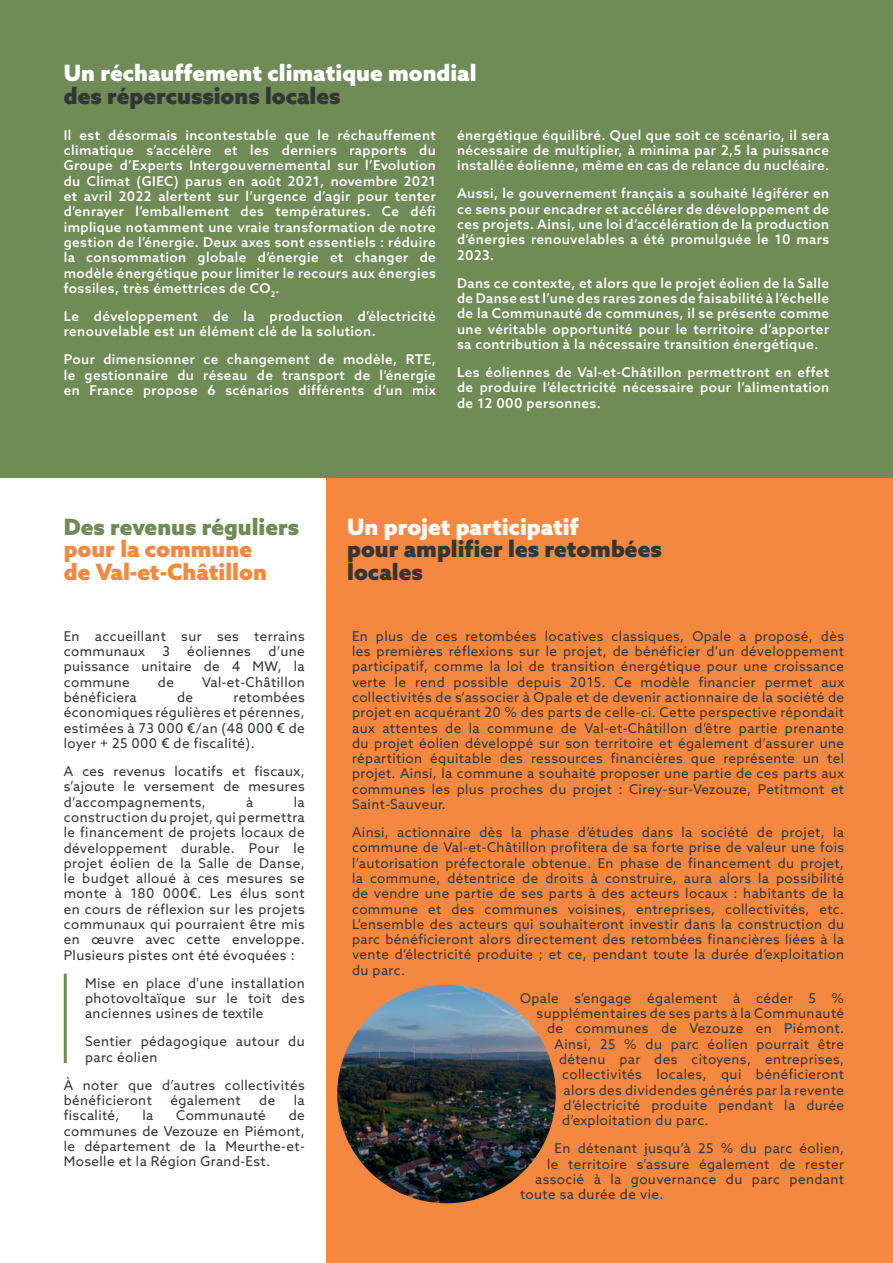
<style>
.page{position:relative;width:893px;height:1263px;background:#fff}
.page>*{position:absolute;margin:0;border:0;box-sizing:border-box;transform-origin:0 0}
.TITRE{font:900 22.5px/22.5px "Azo Sans";color:#fff}
.TITRE-2{font:900 22.5px/22.5px "Azo Sans";color:#333637}
.TITRE-3{font:900 22.5px/22.5px "Azo Sans";color:#f58841}
.TITRE-4{font:900 22.5px "Azo Sans";color:#6f8b56}
.t1{font:13.5px/15.3px "Azo Sans";letter-spacing:.03em;color:#333637;text-align:justify}
.t2{font:500 13.5px/15.3px "Azo Sans";letter-spacing:.03em;color:#fff;text-align:justify}
.s1{color:#333637}
</style>
<div class="page">
<div style="left:326px;top:478px;width:566px;height:785px;background:#f58841"></div>
<div style="left:0;top:0;width:892px;height:478px;background:#6f8b56"></div>
<img style="left:337px;top:985px;width:219px;height:218px;border-radius:109px">
<hr style="left:64px;top:974px;width:3px;height:89px;background:#6f8b56">
<p class="TITRE" style="left:64px;top:61px;width:414px">Un réchauffement climatique mondial <span class="s1">des répercussions locales</span></p>
<p class="t2" style="left:64px;top:127px;width:374px">Il est désormais incontestable que le réchauffement climatique s’accélère et les derniers rapports du Groupe d’Experts Intergouvernemental sur l’Evolution du Climat (GIEC) parus en août 2021, novembre 2021 et avril 2022 alertent sur l’urgence d’agir pour tenter d’enrayer l’emballement des températures. Ce défi implique notamment une vraie transformation de notre gestion de l’énergie. Deux axes sont essentiels : réduire la consommation globale d’énergie et changer de modèle énergétique pour limiter le recours aux énergies fossiles, très émettrices de CO<sub>2</sub>.</p>
<p class="t2" style="left:64px;top:308px;width:374px">Le développement de la production d’électricité renouvelable est un élément clé de la solution.</p>
<p class="t2" style="left:64px;top:352px;width:374px">Pour dimensionner ce changement de modèle, RTE, le gestionnaire du réseau de transport de l’énergie en France propose 6 scénarios différents d’un mix</p>
<p class="t2" style="left:457px;top:127px;width:374px">énergétique équilibré. Quel que soit ce scénario, il sera nécessaire de multiplier, à minima par 2,5 la puissance installée éolienne, même en cas de relance du nucléaire.</p>
<p class="t2" style="left:457px;top:186px;width:374px">Aussi, le gouvernement français a souhaité légiférer en ce sens pour encadrer et accélérer de développement de ces projets. Ainsi, une loi d’accélération de la production d’énergies renouvelables a été promulguée le 10 mars 2023.</p>
<p class="t2" style="left:457px;top:275px;width:374px">Dans ce contexte, et alors que le projet éolien de la Salle de Danse est l’une des rares zones de faisabilité à l’échelle de la Communauté de communes, il se présente comme une véritable opportunité pour le territoire d’apporter sa contribution à la nécessaire transition énergétique.</p>
<p class="t2" style="left:457px;top:364px;width:374px">Les éoliennes de Val-et-Châtillon permettront en effet de produire l’électricité nécessaire pour l’alimentation de 12 000 personnes.</p>
<p class="TITRE-4" style="left:64px;top:512px;width:237px">Des revenus réguliers</p>
<p class="TITRE-3" style="left:64px;top:537px;width:205px">pour la commune de Val-et-Châtillon</p>
<p class="t1" style="left:64px;top:628px;width:242px">En accueillant sur ses terrains communaux</p>
<p class="t1" style="left:64px;top:643px;width:242px;text-indent:205px">d’une puissance unitaire de 4 MW, la commune</p>
<p class="t1" style="left:162px;top:643px;width:9px">3</p>
<p class="t1" style="left:187px;top:643px;width:65px">éoliennes</p>
<p class="t1" style="left:158px;top:674px;width:18px">de</p>
<p class="t1" style="left:202px;top:674px;width:104px">Val-et-Châtillon</p>
<p class="t1" style="left:64px;top:689px;width:75px">bénéficiera</p>
<p class="t1" style="left:177px;top:689px;width:18px">de</p>
<p class="t1" style="left:64px;top:689px;width:242px;text-indent:170px">retombées économiques régulières et pérennes, estimées à 73 000 €/an (48 000 € de loyer + 25 000 € de fiscalité).</p>
<p class="t1" style="left:64px;top:763px;width:242px">A ces revenus locatifs et fiscaux, s’ajoute le versement de mesures d’accompagnements,</p>
<p class="t1" style="left:64px;top:794px;width:242px;text-indent:230px">la construction du projet, qui permettra le financement de projets locaux de développement durable. Pour le projet éolien de la Salle de Danse, le budget alloué à ces mesures se monte à 180 000€. Les élus sont en cours de réflexion sur les projets communaux qui pourraient être mis en œuvre avec cette enveloppe.<br>Plusieurs pistes ont été évoquées :</p>
<p class="t1" style="left:85px;top:975px;width:221px">Mise en place d'une installation photovoltaïque sur le toit des anciennes usines de textile</p>
<p class="t1" style="left:85px;top:1034px;width:221px">Sentier pédagogique autour du parc éolien</p>
<p class="t1" style="left:64px;top:1077px;width:242px">À noter que d’autres collectivités bénéficieront</p>
<p class="t1" style="left:246px;top:794px;width:9px">à</p>
<p class="t1" style="left:170px;top:1092px;width:72px">également</p>
<p class="t1" style="left:259px;top:1092px;width:18px">de</p>
<p class="t1" style="left:294px;top:1092px;width:12px">la</p>
<p class="t1" style="left:64px;top:1107px;width:57px">fiscalité,</p>
<p class="t1" style="left:142px;top:1107px;width:12px">la</p>
<p class="t1" style="left:176px;top:1107px;width:91px">Communauté</p>
<p class="t1" style="left:64px;top:1107px;width:242px;text-indent:225px">de communes de Vezouze en Piémont, le département de la Meurthe-et-Moselle et la Région Grand-Est.</p>
<p class="TITRE" style="left:347px;top:515px;width:233px">Un projet participatif</p>
<p class="TITRE-2" style="left:347px;top:537px;width:316px">pour amplifier les retombées locales</p>
<p class="t1" style="left:352px;top:628px;width:494px">En plus de ces retombées locatives classiques, Opale a proposé, dès les premières réflexions sur le projet, de bénéficier d’un développement participatif, comme la loi de transition énergétique pour une croissance verte le rend possible depuis 2015. Ce modèle financier permet aux collectivités de s’associer à Opale et de devenir actionnaire de la société de projet en acquérant 20 % des parts de celle-ci. Cette perspective répondait aux attentes de la commune de Val-et-Châtillon d’être partie prenante du projet éolien développé sur son territoire et également d’assurer une répartition équitable des ressources financières que représente un tel projet. Ainsi, la commune a souhaité proposer une partie de ces parts aux communes les plus proches du projet : Cirey-sur-Vezouze, Petitmont et Saint-Sauveur.</p>
<p class="t1" style="left:352px;top:824px;width:494px">Ainsi, actionnaire dès la phase d’études dans la société de projet, la commune de Val-et-Châtillon profitera de sa forte prise de valeur une fois l’autorisation préfectorale obtenue. En phase de financement du projet, la commune, détentrice de droits à construire, aura alors la possibilité de vendre une partie de ses parts à des acteurs locaux : habitants de la commune et des communes voisines, entreprises, collectivités, etc.<br>L’ensemble des acteurs qui souhaiteront investir dans la construction du parc bénéficieront alors directement des retombées financières liées à la vente d’électricité produite ; et ce, pendant toute la durée d’exploitation du parc.</p>
<p class="t1" style="left:520px;top:990px;width:326px">Opale s’engage également à céder 5 %</p>
<p class="t1" style="left:537px;top:1005px;width:309px">supplémentaires de ses parts à la Communauté</p>
<p class="t1" style="left:547px;top:1021px;width:299px">de communes de Vezouze en Piémont.</p>
<p class="t1" style="left:555px;top:1036px;width:291px">Ainsi, 25 % du parc éolien pourrait être</p>
<p class="t1" style="left:559px;top:1051px;width:286px">détenu par des citoyens, entreprises,</p>
<p class="t1" style="left:562px;top:1067px;width:284px">collectivités locales, qui bénéficieront</p>
<p class="t1" style="left:564px;top:1082px;width:282px">alors des dividendes générés par la revente</p>
<p class="t1" style="left:564px;top:1097px;width:282px">d’électricité produite pendant la durée</p>
<p class="t1" style="left:562px;top:1112px;width:148px">d’exploitation du parc.</p>
<p class="t1" style="left:555px;top:1140px;width:291px">En détenant jusqu’à 25 % du parc éolien,</p>
<p class="t1" style="left:547px;top:1156px;width:299px">le territoire s’assure également de rester</p>
<p class="t1" style="left:535px;top:1171px;width:311px">associé à la gouvernance du parc pendant</p>
<p class="t1" style="left:520px;top:1186px;width:145px">toute sa durée de vie.</p>
</div>
